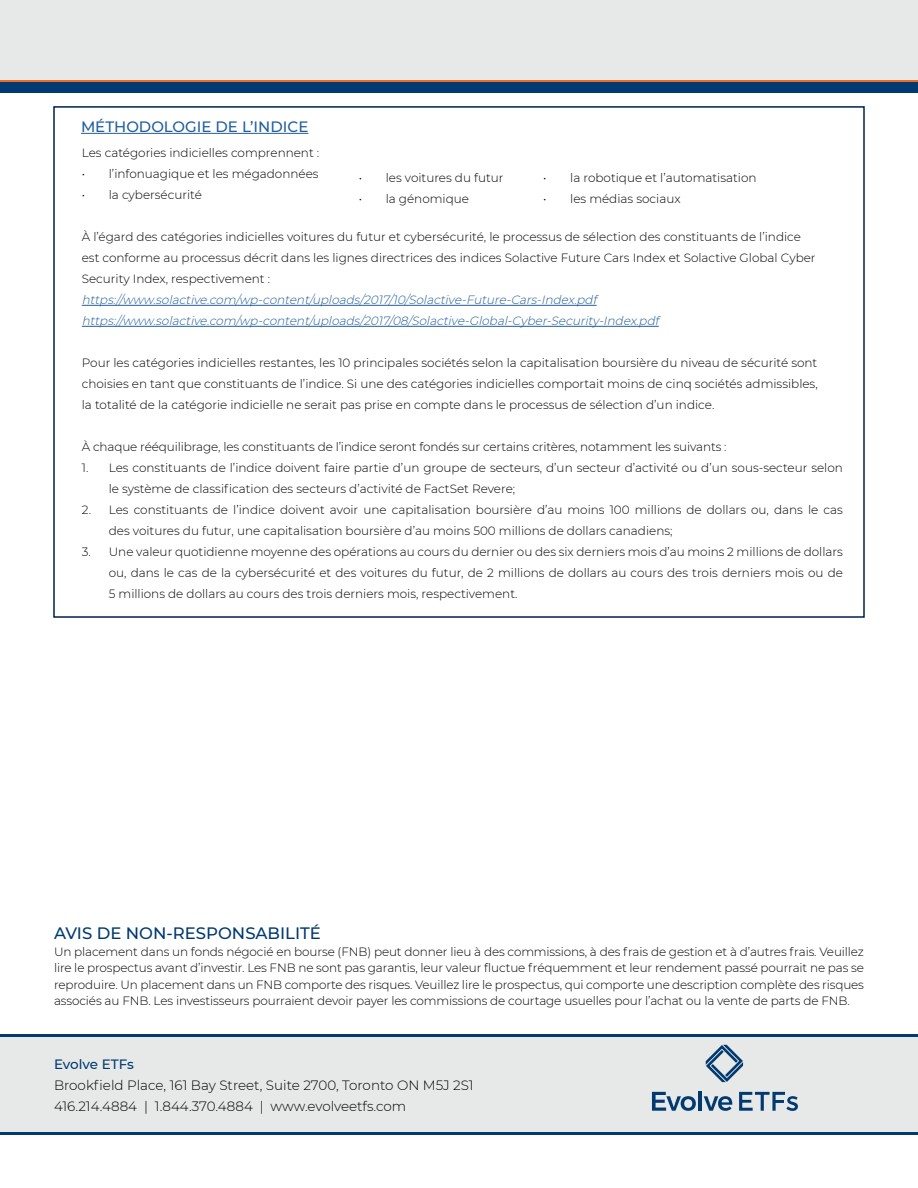
<style>
.page{position:relative;width:918px;height:1188px;background:#fff}
.page>*{position:absolute;margin:0;border:0;box-sizing:border-box;transform-origin:0 0}
.t1{font:500 16.5px "Montserrat";color:#003a70}
.t2{font:500 15px "Montserrat";color:#215e9e}
.t3{font:300 13.5px/21px "Montserrat";color:#000}
.t4{font:500 13.5px "Montserrat";letter-spacing:-.005em;color:#003a70}
.t5{font:300 12px/21px "Montserrat";color:#000;text-align:justify}
.t6{font:italic 300 12px/21px "Montserrat";color:#215e9e}
</style>
<div class="page">
<div style="left:0;top:0;width:918px;height:80px;background:#e7e8e8"></div>
<hr style="left:0;top:80px;width:918px;height:3px;background:#ed6b23">
<div style="left:0;top:83px;width:918px;height:10px;background:#003a70"></div>
<div style="left:0;top:1037px;width:918px;height:95px;background:#e7e8e8"></div>
<hr style="left:0;top:1132px;width:918px;height:3px;background:#003a70">
<hr style="left:0;top:1035px;width:918px;height:2px;background:#003a70">
<svg style="left:706px;top:1045px;width:37px;height:37px"></svg>
<svg style="left:652px;top:1092px;width:44px;height:19px"></svg>
<hr style="left:698px;top:1091px;width:4px;height:20px;background:#003a70">
<svg style="left:704px;top:1096px;width:28px;height:15px"></svg>
<svg style="left:739px;top:1092px;width:59px;height:19px"></svg>
<hr style="left:81px;top:133px;width:227px;height:1px;background:#215e9e">
<hr style="left:82px;top:305px;width:515px;height:1px;background:#215e9e">
<hr style="left:82px;top:326px;width:577px;height:1px;background:#215e9e">
<p class="t2" style="left:81px;top:116px;width:229px">MÉTHODOLOGIE DE L’INDICE</p>
<p class="t5" style="left:82px;top:142px;width:239px">Les catégories indicielles comprennent :</p>
<p class="t5" style="left:82px;top:163px;width:238px">• l’infonuagique et les mégadonnées</p>
<p class="t5" style="left:82px;top:184px;width:122px">• la cybersécurité</p>
<p class="t5" style="left:82px;top:226px;width:735px;text-align:left">À l’égard des catégories indicielles voitures du futur et cybersécurité, le processus de sélection des constituants de l’indice est conforme au processus décrit dans les lignes directrices des indices Solactive Future Cars Index et Solactive Global Cyber<br>Security Index, respectivement :</p>
<p class="t6" style="left:82px;top:289px;width:582px">https://www.solactive.com/wp-content/uploads/2017/10/Solactive-Future-Cars-Index.pdf https://www.solactive.com/wp-content/uploads/2017/08/Solactive-Global-Cyber-Security-Index.pdf</p>
<p class="t5" style="left:82px;top:352px;width:737px">Pour les catégories indicielles restantes, les 10 principales sociétés selon la capitalisation boursière du niveau de sécurité sont choisies en tant que constituants de l’indice. Si une des catégories indicielles comportait moins de cinq sociétés admissibles, la totalité de la catégorie indicielle ne serait pas prise en compte dans le processus de sélection d’un indice.</p>
<p class="t5" style="left:82px;top:436px;width:646px">À chaque rééquilibrage, les constituants de l’indice seront fondés sur certains critères, notamment les suivants :</p>
<p class="t5" style="left:109px;top:457px;width:736px;text-indent:-27px">1. Les constituants de l’indice doivent faire partie d’un groupe de secteurs, d’un secteur d’activité ou d’un sous-secteur selon le système de classification des secteurs d’activité de FactSet Revere;</p>
<p class="t5" style="left:109px;top:499px;width:736px;text-indent:-27px">2. Les constituants de l’indice doivent avoir une capitalisation boursière d’au moins 100 millions de dollars ou, dans le cas des voitures du futur, une capitalisation boursière d’au moins 500 millions de dollars canadiens;</p>
<p class="t5" style="left:109px;top:541px;width:736px;text-indent:-27px">3. Une valeur quotidienne moyenne des opérations au cours du dernier ou des six derniers mois d’au moins 2 millions de dollars ou, dans le cas de la cybersécurité et des voitures du futur, de 2 millions de dollars au cours des trois derniers mois ou de 5 millions de dollars au cours des trois derniers mois, respectivement.</p>
<p class="t5" style="left:359px;top:167px;width:146px">• les voitures du futur</p>
<p class="t5" style="left:359px;top:188px;width:112px">• la génomique</p>
<p class="t5" style="left:543px;top:167px;width:215px">• la robotique et l’automatisation</p>
<p class="t5" style="left:543px;top:188px;width:139px">• les médias sociaux</p>
<h1 class="t1" style="left:54px;top:922px;width:268px">AVIS DE NON-RESPONSABILITÉ</h1>
<p class="t5" style="left:54px;top:943px;width:812px;line-height:16.5px">Un placement dans un fonds négocié en bourse (FNB) peut donner lieu à des commissions, à des frais de gestion et à d’autres frais. Veuillez lire le prospectus avant d’investir. Les FNB ne sont pas garantis, leur valeur fluctue fréquemment et leur rendement passé pourrait ne pas se reproduire. Un placement dans un FNB comporte des risques. Veuillez lire le prospectus, qui comporte une description complète des risques associés au FNB. Les investisseurs pourraient devoir payer les commissions de courtage usuelles pour l’achat ou la vente de parts de FNB.</p>
<p class="t4" style="left:54px;top:1055px;width:82px">Evolve ETFs</p>
<p class="t3" style="left:54px;top:1074px;width:421px">Brookfield Place, 161 Bay Street, Suite 2700, Toronto ON M5J 2S1<br>416.214.4884 | 1.844.370.4884 | www.evolveetfs.com</p>
</div>
